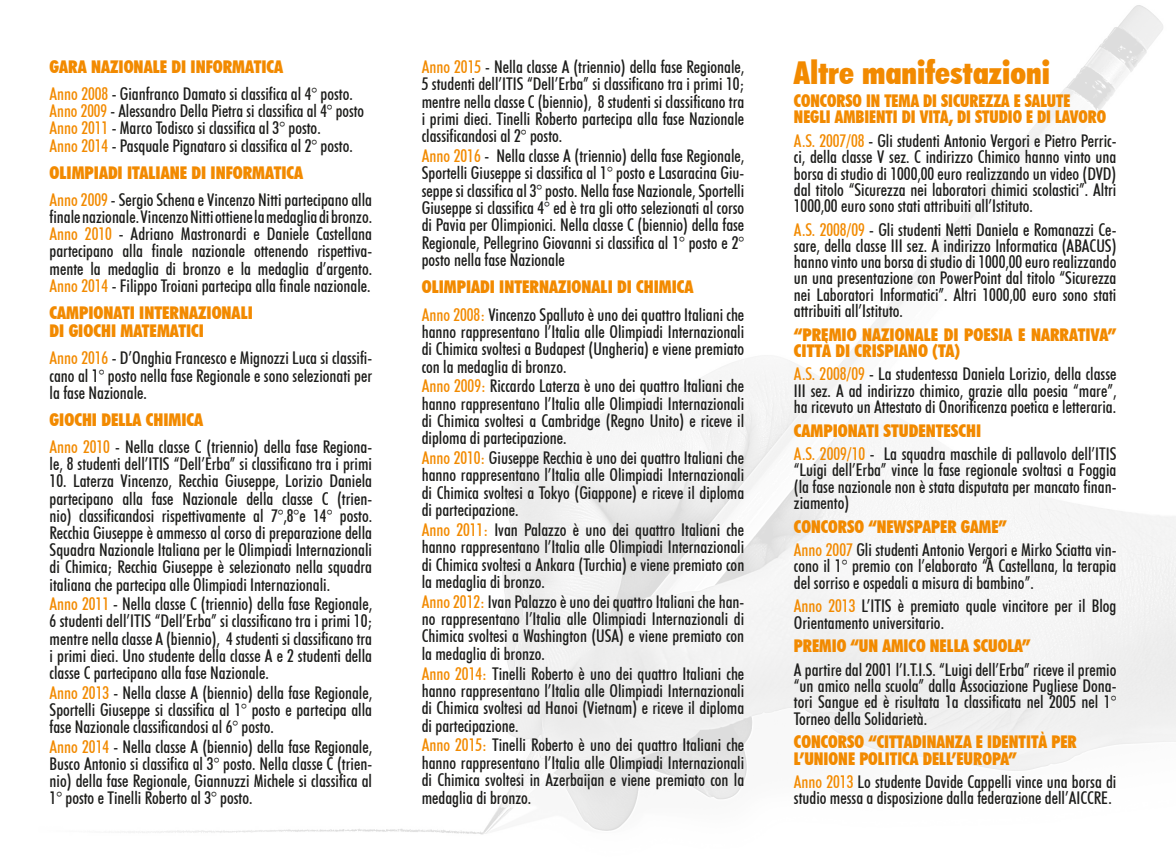
<style>
.page{position:relative;width:1176px;height:864px;background:#fff}
.page>*{position:absolute;margin:0;border:0;box-sizing:border-box;transform-origin:0 0}
.t1{font:900 condensed 31.5px "Futura BT";color:#f28a00}
.t2{font:500 condensed 17.5px/17.3px "Futura BT";color:#1d1d1b;text-align:justify}
.t3{font:900 condensed 17.5px/16.3px "Futura BT";color:#f28a00}
.t4{font:900 condensed 17.5px/16.3px "Futura BT";color:#f28a00;scale:.94 1}
.s1{color:#f28a00}
</style>
<div class="page">
<img style="left:128px;top:5px;width:1048px;height:830px">
<p class="t3" style="left:50px;top:58px;width:235px">GARA NAZIONALE DI INFORMATICA</p>
<p class="t2" style="left:50px;top:85px;width:316px;text-align:left"><span class="s1">Anno 2008</span> - Gianfranco Damato si classifica al 4° posto.<br><span class="s1">Anno 2009</span> - Alessandro Della Pietra si classifica al 4° posto <span class="s1">Anno 2011</span> - Marco Todisco si classifica al 3° posto.<br><span class="s1">Anno 2014</span> - Pasquale Pignataro si classifica al 2° posto.</p>
<p class="t3" style="left:50px;top:164px;width:255px">OLIMPIADI ITALIANE DI INFORMATICA</p>
<p class="t2" style="left:50px;top:191px;width:324px"><span class="s1">Anno 2009</span> - Sergio Schena e Vincenzo Nitti partecipano alla finale nazionale. Vincenzo Nitti ottiene la medaglia di bronzo.<br><span class="s1">Anno 2010</span> - Adriano Mastronardi e Daniele Castellana partecipano alla finale nazionale ottenendo rispettiva&shy;mente la medaglia di bronzo e la medaglia d’argento.<br><span class="s1">Anno 2014</span> - Filippo Troiani partecipa alla finale nazionale.</p>
<p class="t3" style="left:50px;top:303px;width:205px;line-height:18.2px">CAMPIONATI INTERNAZIONALI<br>DI GIOCHI MATEMATICI</p>
<p class="t2" style="left:50px;top:349px;width:324px"><span class="s1">Anno 2016</span> - D’Onghia Francesco e Mignozzi Luca si classifi&shy;cano al 1° posto nella fase Regionale e sono selezionati per la fase Nazionale.</p>
<p class="t3" style="left:50px;top:411px;width:155px">GIOCHI DELLA CHIMICA</p>
<p class="t2" style="left:50px;top:438px;width:324px"><span class="s1">Anno 2010</span> - Nella classe C (triennio) della fase Regiona&shy;le, 8 studenti dell’ITIS “Dell’Erba” si classificano tra i primi</p>
<p class="t2" style="left:50px;top:472px;width:324px">10. Laterza Vincenzo, Recchia Giuseppe, Lorizio Daniela partecipano alla fase Nazionale della classe C (trien&shy;nio) classificandosi rispettivamente al 7°,8°e 14° posto.<br>Recchia Giuseppe è ammesso al corso di preparazione della Squadra Nazionale Italiana per le Olimpiadi Internazionali di Chimica; Recchia Giuseppe è selezionato nella squadra italiana che partecipa alle Olimpiadi Internazionali.</p>
<p class="t2" style="left:50px;top:595px;width:324px"><span class="s1">Anno 2011</span> - Nella classe C (triennio) della fase Regionale, 6 studenti dell’ITIS “Dell’Erba” si classificano tra i primi 10; mentre nella classe A (biennio), 4 studenti si classificano tra i primi dieci. Uno studente della classe A e 2 studenti della classe C partecipano alla fase Nazionale.</p>
<p class="t2" style="left:50px;top:683px;width:324px"><span class="s1">Anno 2013</span> - Nella classe A (biennio) della fase Regionale, Sportelli Giuseppe si classifica al 1° posto e partecipa alla fase Nazionale classificandosi al 6° posto.</p>
<p class="t2" style="left:50px;top:737px;width:324px"><span class="s1">Anno 2014</span> - Nella classe A (biennio) della fase Regionale, Busco Antonio si classifica al 3° posto. Nella classe C (trien&shy;nio) della fase Regionale, Giannuzzi Michele si classifica al 1° posto e Tinelli Roberto al 3° posto.</p>
<p class="t2" style="left:422px;top:58px;width:324px"><span class="s1">Anno 2015</span> - Nella classe A (triennio) della fase Regionale, 5 studenti dell’ITIS “Dell’Erba” si classificano tra i primi 10; mentre nella classe C (biennio), 8 studenti si classificano tra i primi dieci. Tinelli Roberto partecipa alla fase Nazionale classificandosi al 2° posto.</p>
<p class="t2" style="left:422px;top:147px;width:324px"><span class="s1">Anno 2016</span> - Nella classe A (triennio) della fase Regionale, Sportelli Giuseppe si classifica al 1° posto e Lasaracina Giu&shy;seppe si classifica al 3° posto. Nella fase Nazionale, Sportelli Giuseppe si classifica 4° ed è tra gli otto selezionati al corso di Pavia per Olimpionici. Nella classe C (biennio) della fase Regionale, Pellegrino Giovanni si classifica al 1° posto e 2° posto nella fase Nazionale</p>
<p class="t3" style="left:422px;top:278px;width:273px">OLIMPIADI INTERNAZIONALI DI CHIMICA</p>
<p class="t2" style="left:422px;top:305px;width:324px"><span class="s1">Anno 2008:</span> Vincenzo Spalluto è uno dei quattro Italiani che hanno rappresentano l’Italia alle Olimpiadi Internazionali di Chimica svoltesi a Budapest (Ungheria) e viene premiato con la medaglia di bronzo.</p>
<p class="t2" style="left:422px;top:377px;width:324px"><span class="s1">Anno 2009:</span> Riccardo Laterza è uno dei quattro Italiani che hanno rappresentano l’Italia alle Olimpiadi Internazionali di Chimica svoltesi a Cambridge (Regno Unito) e riceve il diploma di partecipazione.</p>
<p class="t2" style="left:422px;top:449px;width:324px"><span class="s1">Anno 2010:</span> Giuseppe Recchia è uno dei quattro Italiani che hanno rappresentano l’Italia alle Olimpiadi Internazionali di Chimica svoltesi a Tokyo (Giappone) e riceve il diploma di partecipazione.</p>
<p class="t2" style="left:422px;top:520px;width:324px"><span class="s1">Anno 2011:</span> Ivan Palazzo è uno dei quattro Italiani che hanno rappresentano l’Italia alle Olimpiadi Internazionali di Chimica svoltesi a Ankara (Turchia) e viene premiato con la medaglia di bronzo.</p>
<p class="t2" style="left:422px;top:592px;width:324px"><span class="s1">Anno 2012:</span> Ivan Palazzo è uno dei quattro Italiani che han&shy;no rappresentano l’Italia alle Olimpiadi Internazionali di Chimica svoltesi a Washington (USA) e viene premiato con la medaglia di bronzo.</p>
<p class="t2" style="left:422px;top:664px;width:324px"><span class="s1">Anno 2014:</span> Tinelli Roberto è uno dei quattro Italiani che hanno rappresentano l’Italia alle Olimpiadi Internazionali di Chimica svoltesi ad Hanoi (Vietnam) e riceve il diploma di partecipazione.</p>
<p class="t2" style="left:422px;top:735px;width:324px"><span class="s1">Anno 2015:</span> Tinelli Roberto è uno dei quattro Italiani che hanno rappresentano l’Italia alle Olimpiadi Internazionali di Chimica svoltesi in Azerbaijan e viene premiato con la medaglia di bronzo.</p>
<p class="t1" style="left:794px;top:53px;width:258px">Altre manifestazioni</p>
<p class="t4" style="left:794px;top:93px;width:334px">CONCORSO IN TEMA DI SICUREZZA E SALUTE<br>NEGLI AMBIENTI DI VITA, DI STUDIO E DI LAVORO</p>
<p class="t2" style="left:794px;top:132px;width:324px;line-height:16.3px"><span class="s1">A.S. 2007/08</span> - Gli studenti Antonio Vergori e Pietro Perric&shy;ci, della classe V sez. C indirizzo Chimico hanno vinto una borsa di studio di 1000,00 euro realizzando un video (DVD) dal titolo “Sicurezza nei laboratori chimici scolastici”. Altri 1000,00 euro sono stati attribuiti all’Istituto.</p>
<p class="t2" style="left:794px;top:221px;width:324px;line-height:16.3px"><span class="s1">A.S. 2008/09</span> - Gli studenti Netti Daniela e Romanazzi Ce&shy;sare, della classe III sez. A indirizzo Informatica (ABACUS) hanno vinto una borsa di studio di 1000,00 euro realizzando un una presentazione con PowerPoint dal titolo “Sicurezza nei Laboratori Informatici”. Altri 1000,00 euro sono stati attribuiti all’Istituto.</p>
<p class="t3" style="left:794px;top:326px;width:324px">“PREMIO NAZIONALE DI POESIA E NARRATIVA”<br>CITTÀ DI CRISPIANO (TA)</p>
<p class="t2" style="left:794px;top:366px;width:324px;line-height:16.3px"><span class="s1">A.S. 2008/09</span> - La studentessa Daniela Lorizio, della classe III sez. A ad indirizzo chimico, grazie alla poesia “mare”, ha ricevuto un Attestato di Onorificenza poetica e letteraria.</p>
<p class="t3" style="left:794px;top:422px;width:189px">CAMPIONATI STUDENTESCHI</p>
<p class="t2" style="left:794px;top:445px;width:324px;line-height:16.3px"><span class="s1">A.S. 2009/10</span> - La squadra maschile di pallavolo dell’ITIS “Luigi dell’Erba” vince la fase regionale svoltasi a Foggia (la fase nazionale non è stata disputata per mancato finan&shy;ziamento)</p>
<p class="t3" style="left:794px;top:518px;width:214px">CONCORSO “NEWSPAPER GAME”</p>
<p class="t2" style="left:794px;top:541px;width:324px;line-height:16.3px"><span class="s1">Anno 2007</span> Gli studenti Antonio Vergori e Mirko Sciatta vin&shy;cono il 1° premio con l’elaborato “A Castellana, la terapia del sorriso e ospedali a misura di bambino”.</p>
<p class="t2" style="left:794px;top:597px;width:324px;line-height:16.3px"><span class="s1">Anno 2013</span> L’ITIS è premiato quale vincitore per il Blog<br>Orientamento universitario.</p>
<p class="t3" style="left:794px;top:637px;width:238px">PREMIO “UN AMICO NELLA SCUOLA”</p>
<p class="t2" style="left:794px;top:661px;width:324px;line-height:16.3px">A partire dal 2001 l’I.T.I.S. “Luigi dell’Erba” riceve il premio “un amico nella scuola” dalla Associazione Pugliese Dona&shy;tori Sangue ed è risultata 1a classificata nel 2005 nel 1° Torneo della Solidarietà.</p>
<p class="t3" style="left:794px;top:733px;width:284px">CONCORSO “CITTADINANZA E IDENTITÀ PER<br>L’UNIONE POLITICA DELL’EUROPA”</p>
<p class="t2" style="left:794px;top:773px;width:324px;line-height:16.3px"><span class="s1">Anno 2013</span> Lo studente Davide Cappelli vince una borsa di studio messa a disposizione dalla federazione dell’AICCRE.</p>
</div>
